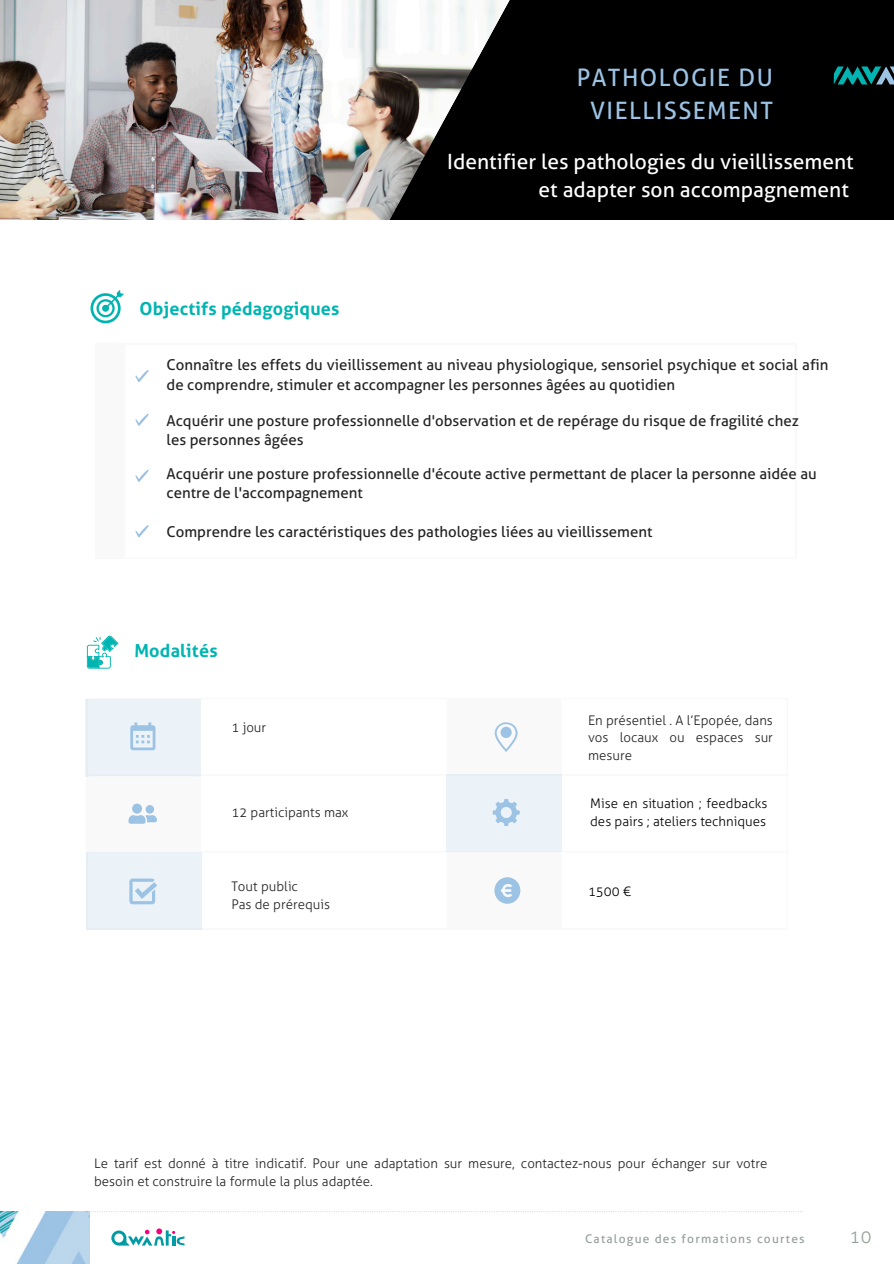
<style>
.page{position:relative;width:894px;height:1264px;background:#fff}
.page>*{position:absolute;margin:0;border:0;box-sizing:border-box;transform-origin:0 0}
.t1{font:24px/32.7px "Aller";letter-spacing:.06em;color:#9dc3e4;text-align:center}
.t2{font:21px/28.2px "Aller";color:#fff;text-align:right}
.t3{font:700 18px "Aller";letter-spacing:.01em;color:#00b5b1}
.t4{font:300 18px "Aller";color:#959f99}
.t5{font:15px/19.2px "Aller";color:#222}
.t6{font:300 13.2px/17.7px "Aller";color:#222;text-align:justify}
.t7{font:300 13.2px/17.7px "Aller";color:#000}
.t8{font:12px "Aller";letter-spacing:.1em;color:#959f99}
</style>
<div class="page">
<svg style="left:111px;top:1228px;width:73px;height:17px"></svg>
<svg style="left:90px;top:1211px;width:713px;height:1px"></svg>
<img style="left:0;top:1211px;width:90px;height:52px">
<img style="left:0;top:0;width:384px;height:220px">
<svg style="left:384px;top:0;width:509px;height:220px;background:#191818"></svg>
<div style="left:86px;top:699px;width:115px;height:77px;background:#ebf3f9"></div>
<svg style="left:833px;top:66px;width:60px;height:18px"></svg>
<svg style="left:86px;top:776px;width:115px;height:78px"></svg>
<svg style="left:130px;top:722px;width:25px;height:28px"></svg>
<svg style="left:494px;top:722px;width:24px;height:30px"></svg>
<div style="left:87px;top:852px;width:115px;height:78px;background:#ebf3f9"></div>
<svg style="left:446px;top:851px;width:115px;height:53px"></svg>
<div style="left:446px;top:773px;width:115px;height:78px;background:#ebf3f9"></div>
<svg style="left:129px;top:878px;width:28px;height:26px"></svg>
<svg style="left:492px;top:799px;width:27px;height:27px"></svg>
<svg style="left:87px;top:635px;width:31px;height:33px"></svg>
<svg style="left:135px;top:370px;width:14px;height:12px"></svg>
<svg style="left:135px;top:413px;width:14px;height:13px"></svg>
<svg style="left:90px;top:290px;width:34px;height:33px"></svg>
<svg style="left:135px;top:470px;width:14px;height:12px"></svg>
<svg style="left:135px;top:525px;width:14px;height:12px"></svg>
<p class="t1" style="left:576px;top:62px;width:198px">PATHOLOGIE DU<br>VIELLISSEMENT</p>
<p class="t3" style="left:140px;top:298px;width:201px">Objectifs pédagogiques</p>
<h2 class="t2" style="left:447px;top:147px;width:408px">Identifier les pathologies du vieillissement et adapter son accompagnement</h2>
<h3 class="t5" style="left:166px;top:355px;width:663px">Connaître les effets du vieillissement au niveau physiologique, sensoriel psychique et social afin de comprendre, stimuler et accompagner les personnes âgées au quotidien</h3>
<p class="t5" style="left:166px;top:411px;width:633px">Acquérir une posture professionnelle d'observation et de repérage du risque de fragilité chez les personnes âgées</p>
<p class="t5" style="left:166px;top:464px;width:651px">Acquérir une posture professionnelle d'écoute active permettant de placer la personne aidée au centre de l'accompagnement</p>
<p class="t5" style="left:166px;top:522px;width:487px">Comprendre les caractéristiques des pathologies liées au vieillissement</p>
<h4 class="t3" style="left:134px;top:640px;width:85px">Modalités</h4>
<h3 class="t6" style="left:231px;top:718px;width:36px">1 jour</h3>
<p class="t6" style="left:588px;top:711px;width:186px">En présentiel . A l’Epopée, dans vos locaux ou espaces sur mesure</p>
<p class="t6" style="left:231px;top:803px;width:118px">12 participants max</p>
<p class="t7" style="left:590px;top:794px;width:178px">Mise en situation ; feedbacks des pairs ; ateliers techniques</p>
<h4 class="t6" style="left:231px;top:877px;width:68px">Tout public</h4>
<h4 class="t6" style="left:231px;top:895px;width:100px">Pas de prérequis</h4>
<p class="t7" style="left:588px;top:882px;width:45px">1500 €</p>
<p class="t6" style="left:94px;top:1154px;width:674px">Le tarif est donné à titre indicatif. Pour une adaptation sur mesure, contactez-nous pour échanger sur votre besoin et construire la formule la plus adaptée.</p>
<p class="t8" style="left:585px;top:1231px;width:221px">Catalogue des formations courtes</p>
<h4 class="t4" style="left:849px;top:1226px;width:24px">10</h4>
</div>
